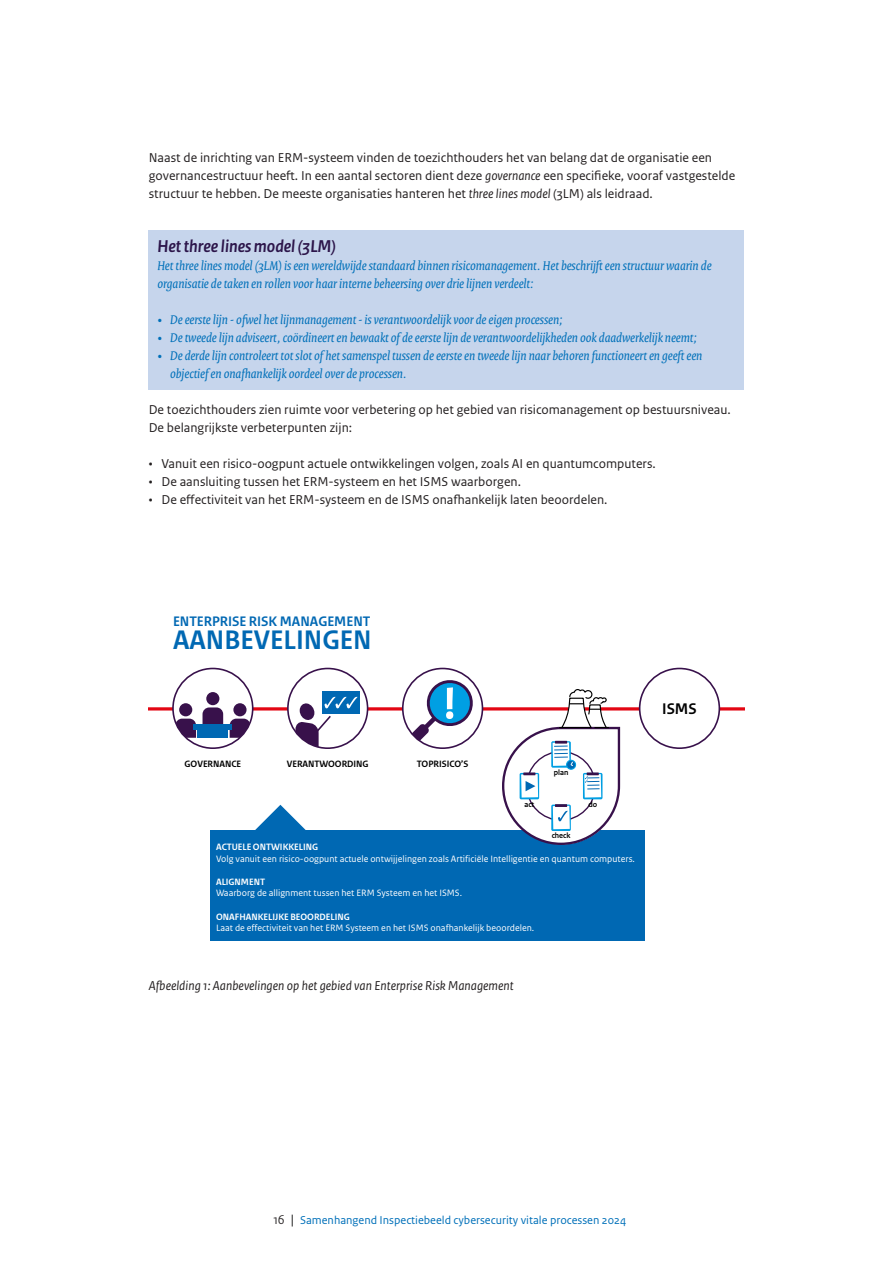
<style>
.page{position:relative;width:893px;height:1263px;background:#fff}
.page>*{position:absolute;margin:0;border:0;box-sizing:border-box;transform-origin:0 0}
.t1{font:700 28.2px "Rijksoverheid Sans Heading";color:#0068b3}
.P_Kaderteksten_kop{font:italic 700 18px "Rijksoverheid Sans Heading";color:#2c154a}
.t2{font:700 16.2px "Rijksoverheid Sans Heading";color:#000}
.t3{font:700 14.55px "Rijksoverheid Sans Heading";color:#0068b3}
.t4{font:13.5px/18px "Rijksoverheid Sans Text";color:#231f20}
.P_Kaderteksten_inspringen{font:italic 13.5px/18px "Rijksoverheid Serif";color:#0070b9}
.P_Kaderteksten{font:italic 13.5px/18px "Rijksoverheid Serif";color:#0070b9}
.t5{font:italic 13.5px "Rijksoverheid Sans Text";color:#231f20}
.t6{font:12px "Rijksoverheid Sans Text";color:#0070b9}
.t7{font:9.75px/11.7px "Rijksoverheid Sans Text";color:#fff}
.t8{font:700 9.75px "Rijksoverheid Sans Heading";color:#000}
.t9{font:700 8.1px "Rijksoverheid Sans Heading";color:#000}
.s1{font-style:italic}
.s2{font-family:"Rijksoverheid Sans Heading";font-weight:700}
.s3{font-family:"Rijksoverheid Sans Heading";font-size:13.5px;color:#231f20}
.s4{font-family:"Rijksoverheid Sans Heading";font-size:14.25px;color:#000}
</style>
<div class="page">
<div style="left:149px;top:230px;width:595px;height:35px;background:#c6d5ec"></div>
<div style="left:149px;top:239px;width:595px;height:61px;background:#c6d5ec"></div>
<div style="left:149px;top:293px;width:595px;height:43px;background:#c6d5ec"></div>
<div style="left:149px;top:329px;width:595px;height:61px;background:#c6d5ec"></div>
<div style="left:210px;top:830px;width:435px;height:111px;background:#0068b3"></div>
<svg style="left:255px;top:805px;width:51px;height:25px"></svg>
<hr style="left:149px;top:707px;width:595px;height:3px;background:#e30613">
<div style="left:173px;top:668px;width:80px;height:80px;background:#fff;border-radius:50%"></div>
<div style="left:206px;top:692px;width:13px;height:13px;background:#38114b;border-radius:50%"></div>
<svg style="left:203px;top:707px;width:20px;height:17px"></svg>
<div style="left:233px;top:703px;width:14px;height:13px;background:#38114b;border-radius:50%"></div>
<svg style="left:230px;top:719px;width:20px;height:19px"></svg>
<div style="left:179px;top:703px;width:13px;height:13px;background:#38114b;border-radius:50%"></div>
<svg style="left:175px;top:719px;width:21px;height:19px"></svg>
<div style="left:193px;top:724px;width:39px;height:6px;background:#0068b3"></div>
<div style="left:198px;top:729px;width:30px;height:9px;background:#0068b3"></div>
<div style="left:172px;top:668px;width:81px;height:81px;border:2px solid #38114b;border-radius:50%"></div>
<svg style="left:403px;top:668px;width:79px;height:80px"></svg>
<div style="left:640px;top:668px;width:79px;height:80px;background:#fff;border-radius:50%"></div>
<div style="left:288px;top:668px;width:80px;height:80px;background:#fff;border-radius:50%"></div>
<div style="left:322px;top:691px;width:38px;height:23px;background:#0068b3"></div>
<svg style="left:295px;top:697px;width:62px;height:51px"></svg>
<div style="left:287px;top:668px;width:81px;height:81px;border:2px solid #38114b;border-radius:50%"></div>
<svg style="left:403px;top:675px;width:75px;height:73px"></svg>
<div style="left:402px;top:668px;width:81px;height:81px;border:2px solid #38114b;border-radius:50%"></div>
<svg style="left:501px;top:689px;width:120px;height:156px"></svg>
<div style="left:639px;top:668px;width:81px;height:81px;border:2px solid #38114b;border-radius:50%"></div>
<p class="t4" style="left:149px;top:149px;width:588px">Naast de inrichting van ERM-systeem vinden de toezichthouders het van belang dat de organisatie een governancestructuur heeft. In een aantal sectoren dient deze <span class="s1">governance</span> een specifieke, vooraf vastgestelde structuur te hebben. De meeste organisaties hanteren het <span class="s1">three lines model</span> (3LM) als leidraad.</p>
<p class="P_Kaderteksten_kop" style="left:157px;top:236px;width:180px">Het three lines model (3LM)</p>
<p class="P_Kaderteksten" style="left:157px;top:257px;width:556px">Het three lines model (3LM) is een wereldwijde standaard binnen risicomanagement. Het beschrijft een structuur waarin de organisatie de taken en rollen voor haar interne beheersing over drie lijnen verdeelt:</p>
<p class="P_Kaderteksten_inspringen" style="left:157px;top:311px;width:407px">• De eerste lijn - ofwel het lijnmanagement - is verantwoordelijk voor de eigen processen;</p>
<p class="P_Kaderteksten_inspringen" style="left:157px;top:329px;width:541px">• De tweede lijn adviseert, coördineert en bewaakt of de eerste lijn de verantwoordelijkheden ook daadwerkelijk neemt;</p>
<p class="P_Kaderteksten_inspringen" style="left:170px;top:347px;width:534px;text-indent:-13px">• De derde lijn controleert tot slot of het samenspel tussen de eerste en tweede lijn naar behoren functioneert en geeft een objectief en onafhankelijk oordeel over de processen.</p>
<p class="t4" style="left:149px;top:401px;width:583px">De toezichthouders zien ruimte voor verbetering op het gebied van risicomanagement op bestuursniveau.<br>De belangrijkste verbeterpunten zijn:</p>
<p class="t4" style="left:149px;top:455px;width:508px">• Vanuit een risico-oogpunt actuele ontwikkelingen volgen, zoals AI en quantumcomputers.</p>
<p class="t4" style="left:149px;top:473px;width:374px">• De aansluiting tussen het ERM-systeem en het ISMS waarborgen.</p>
<p class="t4" style="left:149px;top:491px;width:460px">• De effectiviteit van het ERM-systeem en de ISMS onafhankelijk laten beoordelen.</p>
<p class="t3" style="left:173px;top:613px;width:199px">ENTERPRISE RISK MANAGEMENT</p>
<p class="t1" style="left:173px;top:624px;width:200px">AANBEVELINGEN</p>
<p class="t8" style="left:185px;top:758px;width:58px">GOVERNANCE</p>
<p class="t8" style="left:287px;top:758px;width:83px">VERANTWOORDING</p>
<p class="t8" style="left:417px;top:758px;width:53px">TOPRISICO’S</p>
<p class="t9" style="left:554px;top:768px;width:16px">plan</p>
<p class="t9" style="left:524px;top:799px;width:11px">act</p>
<p class="t9" style="left:588px;top:799px;width:10px">do</p>
<p class="t9" style="left:552px;top:831px;width:20px">check</p>
<p class="t7" style="left:216px;top:841px;width:420px"><span class="s2">ACTUELE ONTWIKKELING<br></span>Volg vanuit een risico-oogpunt actuele ontwijjelingen zoals Artificiële Intelligentie en quantum computers.</p>
<p class="t7" style="left:216px;top:876px;width:248px"><span class="s2">ALIGNMENT<br></span>Waarborg de allignment tussen het ERM Systeem en het ISMS.</p>
<p class="t7" style="left:216px;top:911px;width:320px"><span class="s2">ONAFHANKELIJKE BEOORDELING<br></span>Laat de effectiviteit van het ERM Systeem en het ISMS onafhankelijk beoordelen.</p>
<p class="t5" style="left:149px;top:978px;width:366px">Afbeelding 1: Aanbevelingen op het gebied van Enterprise Risk Management</p>
<p class="t2" style="left:662px;top:700px;width:36px">ISMS</p>
<p class="t6" style="left:273px;top:1213px;width:354px"><span class="s3">16</span> <span class="s4">|</span> Samenhangend Inspectiebeeld cybersecurity vitale processen 2024</p>
</div>
